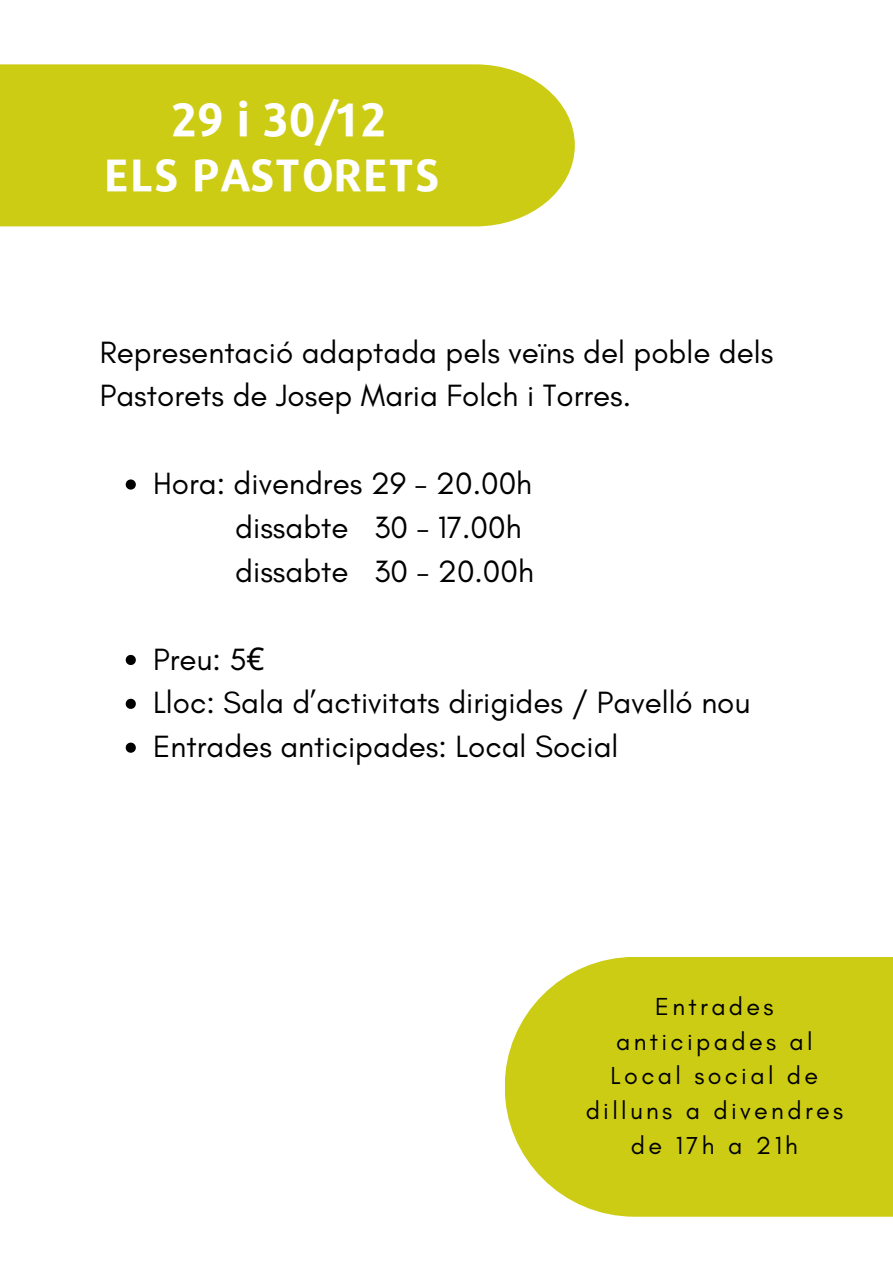
<style>
.page{position:relative;width:893px;height:1264px;background:#fff}
.page>*{position:absolute;margin:0;border:0;box-sizing:border-box;transform-origin:0 0}
.t1{font:700 46.5px "Repo";color:#fff}
.t2{font:700 45px "Repo";color:#fff}
.t3{font:31.35px/43.8px "Glacial Indifference";color:#000}
.t4{font:25.05px/34.8px "Glacial Indifference";letter-spacing:.135em;color:#000;text-align:center}
.s1{font-family:"Noto Sans"}
</style>
<div class="page">
<div style="left:0;top:64px;width:574px;height:162px;background:#cdcc15"></div>
<svg style="left:505px;top:957px;width:387px;height:259px;background:#d0cf25"></svg>
<svg style="left:126px;top:479px;width:10px;height:10px"></svg>
<svg style="left:126px;top:655px;width:10px;height:10px"></svg>
<svg style="left:126px;top:698px;width:10px;height:11px"></svg>
<svg style="left:126px;top:742px;width:10px;height:10px"></svg>
<h1 class="t1" style="left:171px;top:89px;width:217px">29 i 30/12</h1>
<h2 class="t2" style="left:104px;top:145px;width:338px">ELS PASTORETS</h2>
<p class="t3" style="left:100px;top:329px;width:675px">Representació adaptada pels veïns del poble dels<br>Pastorets de Josep Maria Folch i Torres.</p>
<p class="t3" style="left:153px;top:461px;width:380px">Hora: divendres 29 - 20.00h</p>
<p class="t3" style="left:235px;top:505px;width:300px">dissabte 30 - 17.00h dissabte 30 - 20.00h</p>
<p class="t3" style="left:153px;top:636px;width:598px">Preu: 5<span class="s1">€<br></span>Lloc: Sala d’activitats dirigides / Pavelló nou<br>Entrades anticipades: Local Social</p>
<p class="t4" style="left:585px;top:988px;width:259px">Entrades anticipades al<br>Local social de dilluns a divendres de 17h a 21h</p>
</div>
